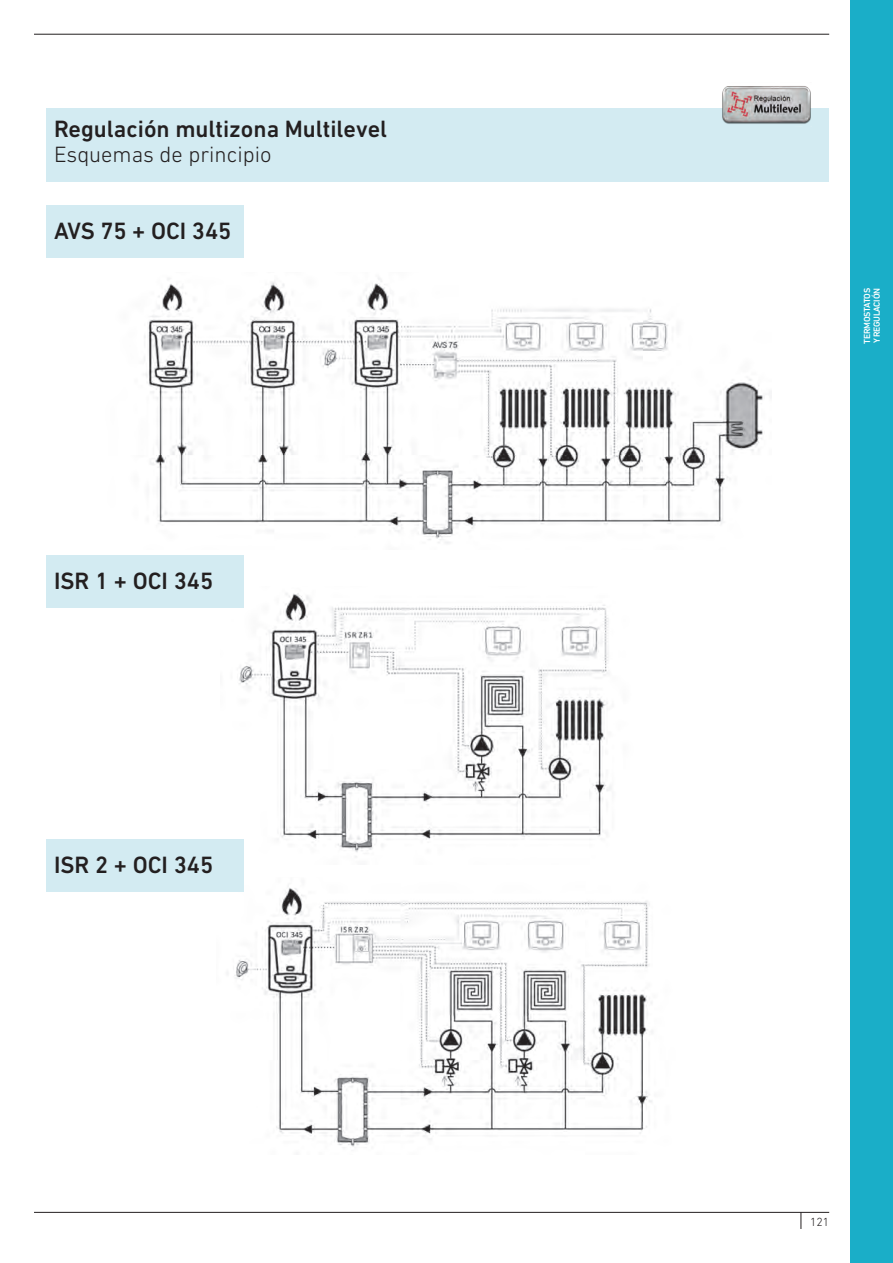
<style>
.page{position:relative;width:893px;height:1263px;background:#fff}
.page>*{position:absolute;margin:0;border:0;box-sizing:border-box;transform-origin:0 0}
.t1{font:500 24px "DIN Next LT Pro";color:#231f20}
.t2{font:300 22.5px "DIN Next LT Pro";color:#231f20}
.t3{font:300 12px "DIN Next LT Pro";color:#231f20}
.t4{font:500 9px/9.8px "DIN Next LT Pro";letter-spacing:-.03em;color:#fff}
</style>
<div class="page">
<hr style="left:34px;top:1212px;width:795px;height:1px;background:#231f20">
<svg style="left:801px;top:1212px;width:1px;height:17px"></svg>
<hr style="left:34px;top:34px;width:795px;height:1px;background:#231f20">
<div style="left:850px;top:0;width:43px;height:1263px;background:#1aaec8"></div>
<div style="left:47px;top:108px;width:782px;height:73px;background:#d3ebf2"></div>
<img style="left:144px;top:277px;width:619px;height:267px">
<img style="left:239px;top:593px;width:372px;height:264px">
<img style="left:227px;top:888px;width:426px;height:260px">
<img style="left:722px;top:86px;width:89px;height:38px">
<div style="left:47px;top:205px;width:197px;height:52px;background:#d3ebf2"></div>
<div style="left:47px;top:556px;width:197px;height:52px;background:#d3ebf2"></div>
<div style="left:47px;top:839px;width:197px;height:53px;background:#d3ebf2"></div>
<p class="t1" style="left:54px;top:115px;width:335px">Regulación multizona Multilevel</p>
<p class="t2" style="left:54px;top:142px;width:219px">Esquemas de principio</p>
<p class="t1" style="left:54px;top:216px;width:179px">AVS 75 + OCI 345</p>
<p class="t1" style="left:54px;top:567px;width:161px">ISR 1 + OCI 345</p>
<p class="t1" style="left:54px;top:851px;width:161px">ISR 2 + OCI 345</p>
<p class="t4" style="left:862px;top:344px;width:57px;rotate:-90deg">TERMOSTATOS<br>Y REGULACIÓN</p>
<p class="t3" style="left:810px;top:1215px;width:20px">121</p>
</div>
